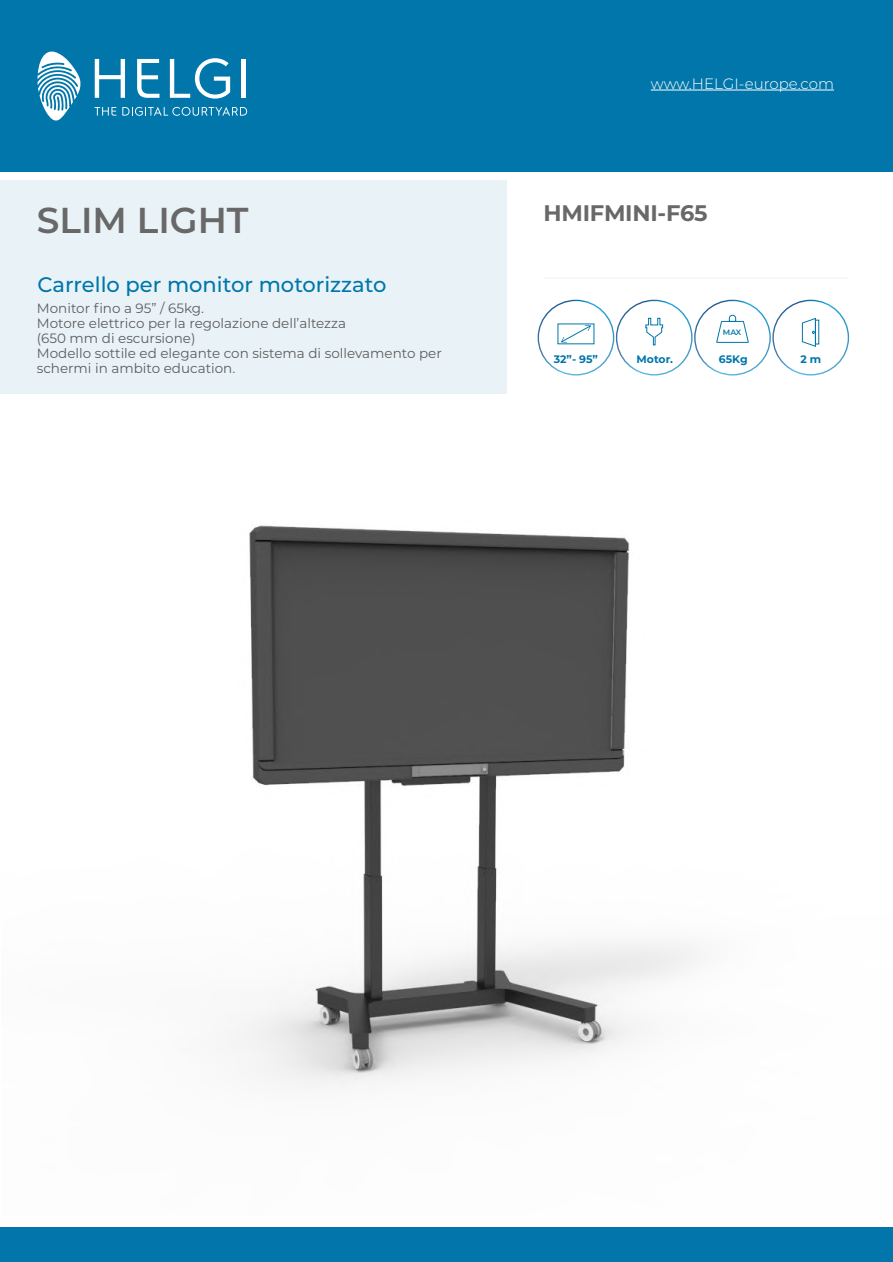
<style>
.page{position:relative;width:893px;height:1262px;background:#fff}
.page>*{position:absolute;margin:0;border:0;box-sizing:border-box;transform-origin:0 0}
.t1{font:600 36px "Montserrat";color:#696868}
.t2{font:700 22.5px "Montserrat";letter-spacing:-.01em;color:#696868}
.t3{font:500 21px "Montserrat";color:#0076aa}
.t4{font:300 15px "Montserrat";color:#fff}
.t5{font:13.5px/15px "Montserrat";color:#5d5d5d}
.t6{font:700 10.8px "Montserrat";color:#0075aa}
.t7{font:600 7.8px "Montserrat";color:#0076aa}
</style>
<div class="page">
<img style="left:235px;top:525px;width:463px;height:562px">
<div style="left:0;top:0;width:892px;height:172px;background:#0076aa"></div>
<hr style="left:650px;top:90px;width:184px;height:1px;background:#fff">
<svg style="left:38px;top:51px;width:43px;height:70px"></svg>
<svg style="left:95px;top:59px;width:30px;height:39px"></svg>
<svg style="left:137px;top:59px;width:22px;height:39px"></svg>
<svg style="left:170px;top:58px;width:60px;height:41px"></svg>
<hr style="left:241px;top:59px;width:4px;height:39px;background:#fff">
<svg style="left:94px;top:107px;width:22px;height:9px"></svg>
<svg style="left:122px;top:107px;width:125px;height:9px"></svg>
<div style="left:0;top:1227px;width:892px;height:35px;background:#0276ab"></div>
<div style="left:0;top:180px;width:507px;height:213px;background:#e9f3f7"></div>
<hr style="left:543px;top:278px;width:305px;height:1px;background:#f2f2f2">
<svg style="left:716px;top:314px;width:33px;height:29px"></svg>
<div style="left:537px;top:300px;width:77px;height:75px;border:1px solid #fff;border-radius:50%"></div>
<div style="left:616px;top:300px;width:76px;height:75px;border:1px solid #fff;border-radius:50%"></div>
<div style="left:694px;top:300px;width:76px;height:75px;border:1px solid #fff;border-radius:50%"></div>
<svg style="left:645px;top:317px;width:18px;height:29px"></svg>
<svg style="left:557px;top:323px;width:38px;height:22px"></svg>
<svg style="left:801px;top:317px;width:18px;height:30px"></svg>
<div style="left:772px;top:300px;width:77px;height:75px;border:1px solid #fff;border-radius:50%"></div>
<h1 class="t1" style="left:37px;top:195px;width:213px">SLIM LIGHT</h1>
<h3 class="t3" style="left:38px;top:270px;width:350px">Carrello per monitor motorizzato</h3>
<p class="t5" style="left:37px;top:300px;width:406px">Monitor fino a 95” / 65kg.<br>Motore elettrico per la regolazione dell’altezza<br>(650 mm di escursione)<br>Modello sottile ed elegante con sistema di sollevamento per schermi in ambito education.</p>
<p class="t4" style="left:650px;top:73px;width:185px">www.HELGI-europe.com</p>
<h2 class="t2" style="left:543px;top:197px;width:166px">HMIFMINI-F65</h2>
<p class="t7" style="left:723px;top:327px;width:20px">MAX</p>
<p class="t6" style="left:554px;top:351px;width:46px">32”- 95”</p>
<p class="t6" style="left:636px;top:351px;width:38px">Motor.</p>
<p class="t6" style="left:719px;top:351px;width:30px">65Kg</p>
<p class="t6" style="left:800px;top:351px;width:22px">2 m</p>
</div>
